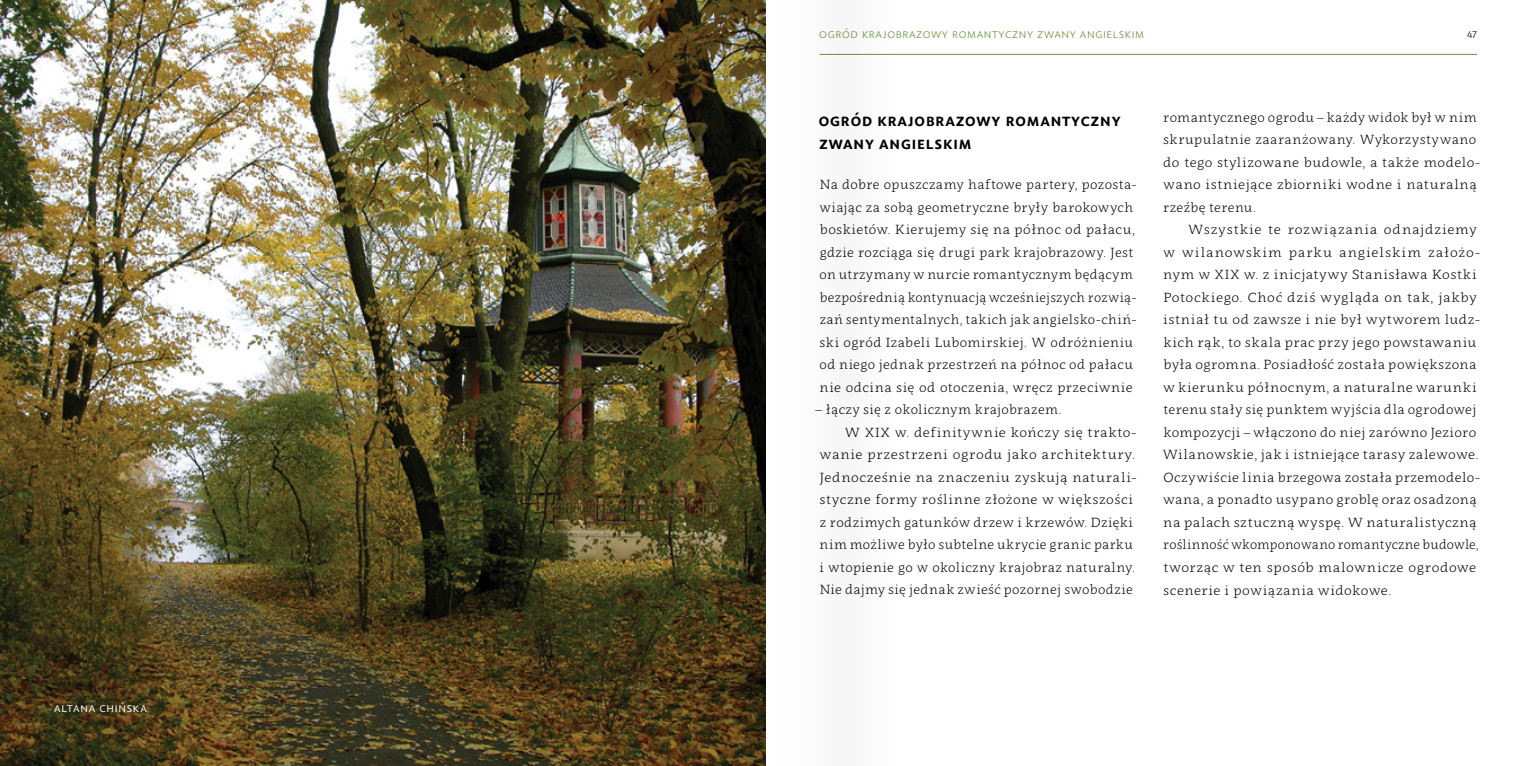
<style>
.page{position:relative;width:1531px;height:766px;background:#fff}
.page>*{position:absolute;margin:0;border:0;box-sizing:border-box;transform-origin:0 0}
.t1{font:700 16.5px/22.5px "Lelum Sans";letter-spacing:.05em;color:#000}
.t2{font:300 13.2px/22.5px "Clavo";letter-spacing:.035em;color:#000}
.t3{font:300 13.2px/22.5px "Clavo";letter-spacing:.035em;color:#000;scale:1.04 1}
.t4{font:300 13.2px "Clavo";letter-spacing:.06em;color:#000}
.t5{font:300 12px "Lelum Sans";letter-spacing:.05em;color:#6e923d}
.t6{font:12px "Lelum Sans";letter-spacing:.06em;color:#fff}
.t7{font:300 12px "Lelum Sans";color:#000}
</style>
<div class="page">
<hr style="left:819px;top:54px;width:658px;height:1px;background:#6e923d">
<img style="left:0;top:0;width:639px;height:765px">
<div style="left:47px;top:694px;width:107px;height:25px;background:#000;opacity:.5"></div>
<img style="left:639px;top:0;width:126px;height:765px">
<div style="left:766px;top:0;width:126px;height:765px;background:#fbfbfb"></div>
<p class="t6" style="left:54px;top:698px;width:94px">altana chińska</p>
<p class="t5" style="left:819px;top:25px;width:326px">Ogród krajobrazowy romantyczny zwany angielskim</p>
<p class="t7" style="left:1467px;top:25px;width:11px">47</p>
<p class="t1" style="left:819px;top:110px;width:303px">Ogród krajobrazowy romantyczny zwany angielskim</p>
<p class="t2" style="left:819px;top:173px;width:318px">Na dobre opuszczamy haftowe partery, pozosta&shy;wiając za sobą geometryczne bryły barokowych boskietów. Kierujemy się na północ od pałacu, gdzie rozciąga się drugi park krajobrazowy. Jest on utrzymany w nurcie romantycznym będącym bezpośrednią kontynuacją wcześniejszych rozwią&shy;zań sentymentalnych, takich jak angielsko-chiń&shy;ski ogród Izabeli Lubomirskiej. W odróżnieniu od niego jednak przestrzeń na północ od pałacu nie odcina się od otoczenia, wręcz przeciwnie</p>
<p class="t2" style="left:815px;top:398px;width:247px">– łączy się z okolicznym krajobrazem.</p>
<p class="t4" style="left:845px;top:423px;width:293px">W XIX w. definitywnie kończy się trakto-</p>
<p class="t3" style="left:820px;top:443px;width:305px">wanie przestrzeni ogrodu jako architektury.</p>
<p class="t3" style="left:820px;top:465px;width:306px">Jednocześnie na znaczeniu zyskują naturali-</p>
<p class="t2" style="left:819px;top:488px;width:315px">styczne formy roślinne złożone w większości</p>
<p class="t2" style="left:820px;top:510px;width:315px">z rodzimych gatunków drzew i krzewów. Dzięki</p>
<p class="t2" style="left:819px;top:533px;width:315px">nim możliwe było subtelne ukrycie granic parku</p>
<p class="t2" style="left:819px;top:555px;width:317px">i wtopienie go w okoliczny krajobraz naturalny.</p>
<p class="t2" style="left:820px;top:578px;width:315px">Nie dajmy się jednak zwieść pozornej swobodzie</p>
<p class="t2" style="left:1163px;top:105px;width:318px">romantycznego ogrodu – każdy widok był w nim skrupulatnie zaaranżowany. Wykorzystywano do tego stylizowane budowle, a także modelo&shy;wano istniejące zbiorniki wodne i naturalną rzeźbę terenu.</p>
<p class="t3" style="left:1163px;top:218px;width:307px;text-indent:26px">Wszystkie te rozwiązania odnajdziemy w wilanowskim parku angielskim założo&shy;nym w XIX w. z inicjatywy Stanisława Kostki Potockiego. Choć dziś wygląda on tak, jakby istniał tu od zawsze i nie był wytworem ludz&shy;kich rąk, to skala prac przy jego powstawaniu była ogromna. Posiadłość została powiększona w kierunku północnym, a naturalne warunki terenu stały się punktem wyjścia dla ogrodowej kompozycji – włączono do niej zarówno Jezioro Wilanowskie, jak i istniejące tarasy zalewowe.<br>Oczywiście linia brzegowa została przemodelo&shy;wana, a ponadto usypano groblę oraz osadzoną na palach sztuczną wyspę. W naturalistyczną roślinność wkomponowano romantyczne budowle, tworząc w ten sposób malownicze ogrodowe scenerie i powiązania widokowe.</p>
</div>
